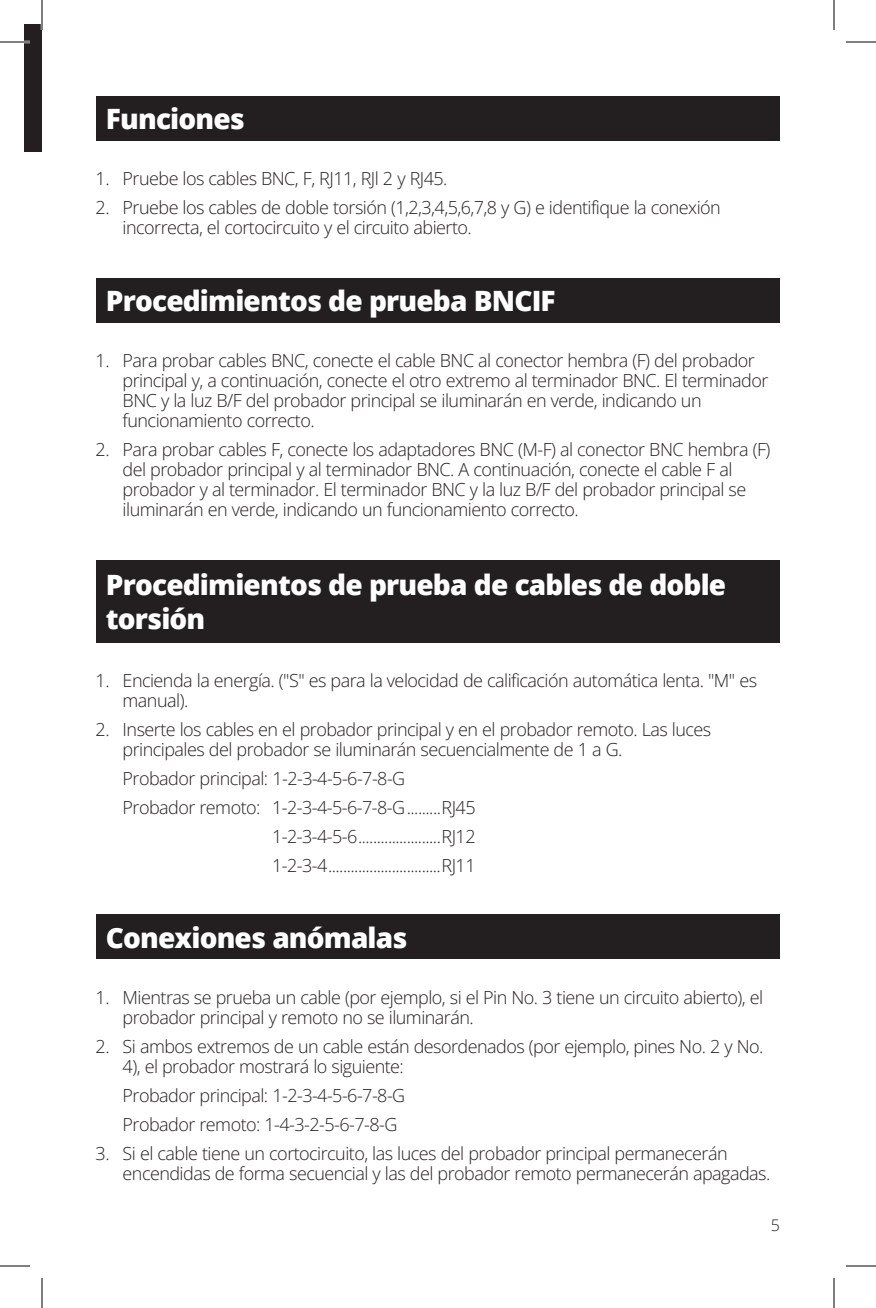
<style>
.page{position:relative;width:876px;height:1308px;background:#fff}
.page>*{position:absolute;margin:0;border:0;box-sizing:border-box;transform-origin:0 0}
.t1{font:800 28px/33.6px "Open Sans";letter-spacing:-.03em;color:#fff}
.t2{font:18px/20px "Open Sans";letter-spacing:-.03em;color:#231f20}
.t3{font:16px "Open Sans";color:#231f20}
</style>
<div class="page">
<div style="left:24px;top:24px;width:18px;height:127px;background:#231f20"></div>
<div style="left:97px;top:96px;width:683px;height:45px;background:#231f20"></div>
<div style="left:97px;top:278px;width:683px;height:45px;background:#231f20"></div>
<div style="left:97px;top:560px;width:683px;height:83px;background:#231f20"></div>
<div style="left:97px;top:914px;width:683px;height:45px;background:#231f20"></div>
<hr style="left:0;top:41px;width:30px;height:2px;background:#fff">
<hr style="left:41px;top:0;width:2px;height:30px;background:#fff">
<hr style="left:0;top:42px;width:30px;height:1px;background:#000">
<hr style="left:846px;top:42px;width:30px;height:1px;background:#000">
<hr style="left:0;top:1266px;width:30px;height:1px;background:#000">
<hr style="left:846px;top:1266px;width:30px;height:1px;background:#000">
<hr style="left:42px;top:0;width:1px;height:30px;background:#000">
<hr style="left:42px;top:1278px;width:1px;height:30px;background:#000">
<hr style="left:834px;top:0;width:1px;height:30px;background:#000">
<hr style="left:834px;top:1278px;width:1px;height:30px;background:#000">
<p class="t1" style="left:106px;top:101px;width:140px">Funciones</p>
<p class="t2" style="left:96px;top:168px;width:353px">1. Pruebe los cables BNC, F, RJ11, RJl 2 y RJ45.</p>
<p class="t2" style="left:123px;top:197px;width:600px;text-indent:-27px">2. Pruebe los cables de doble torsión (1,2,3,4,5,6,7,8 y G) e identifique la conexión incorrecta, el cortocircuito y el circuito abierto.</p>
<p class="t1" style="left:106px;top:282px;width:451px">Procedimientos de prueba BNCIF</p>
<p class="t2" style="left:123px;top:350px;width:647px;text-indent:-27px">1. Para probar cables BNC, conecte el cable BNC al conector hembra (F) del probador principal y, a continuación, conecte el otro extremo al terminador BNC. El terminador BNC y la luz B/F del probador principal se iluminarán en verde, indicando un funcionamiento correcto.</p>
<p class="t2" style="left:123px;top:439px;width:649px;text-indent:-27px">2. Para probar cables F, conecte los adaptadores BNC (M-F) al conector BNC hembra (F) del probador principal y al terminador BNC. A continuación, conecte el cable F al probador y al terminador. El terminador BNC y la luz B/F del probador principal se iluminarán en verde, indicando un funcionamiento correcto.</p>
<p class="t1" style="left:106px;top:567px;width:622px">Procedimientos de prueba de cables de doble torsión</p>
<p class="t2" style="left:123px;top:670px;width:636px;text-indent:-27px">1. Encienda la energía. ("S" es para la velocidad de calificación automática lenta. "M" es manual).</p>
<p class="t2" style="left:123px;top:719px;width:590px;text-indent:-27px">2. Inserte los cables en el probador principal y en el probador remoto. Las luces principales del probador se iluminarán secuencialmente de 1 a G.</p>
<p class="t2" style="left:123px;top:768px;width:284px">Probador principal: 1-2-3-4-5-6-7-8-G</p>
<p class="t2" style="left:123px;top:797px;width:355px">Probador remoto: 1-2-3-4-5-6-7-8-G.........RJ45</p>
<p class="t2" style="left:272px;top:826px;width:205px">1-2-3-4-5-6......................RJ12</p>
<p class="t2" style="left:272px;top:855px;width:205px">1-2-3-4..............................RJ11</p>
<p class="t1" style="left:106px;top:919px;width:303px">Conexiones anómalas</p>
<p class="t2" style="left:123px;top:987px;width:642px;text-indent:-27px">1. Mientras se prueba un cable (por ejemplo, si el Pin No. 3 tiene un circuito abierto), el probador principal y remoto no se iluminarán.</p>
<p class="t2" style="left:123px;top:1036px;width:642px;text-indent:-27px">2. Si ambos extremos de un cable están desordenados (por ejemplo, pines No. 2 y No.<br>4), el probador mostrará lo siguiente:</p>
<p class="t2" style="left:123px;top:1085px;width:284px">Probador principal: 1-2-3-4-5-6-7-8-G</p>
<p class="t2" style="left:123px;top:1114px;width:276px">Probador remoto: 1-4-3-2-5-6-7-8-G</p>
<p class="t2" style="left:123px;top:1143px;width:649px;text-indent:-27px">3. Si el cable tiene un cortocircuito, las luces del probador principal permanecerán encendidas de forma secuencial y las del probador remoto permanecerán apagadas.</p>
<p class="t3" style="left:771px;top:1215px;width:11px">5</p>
</div>
